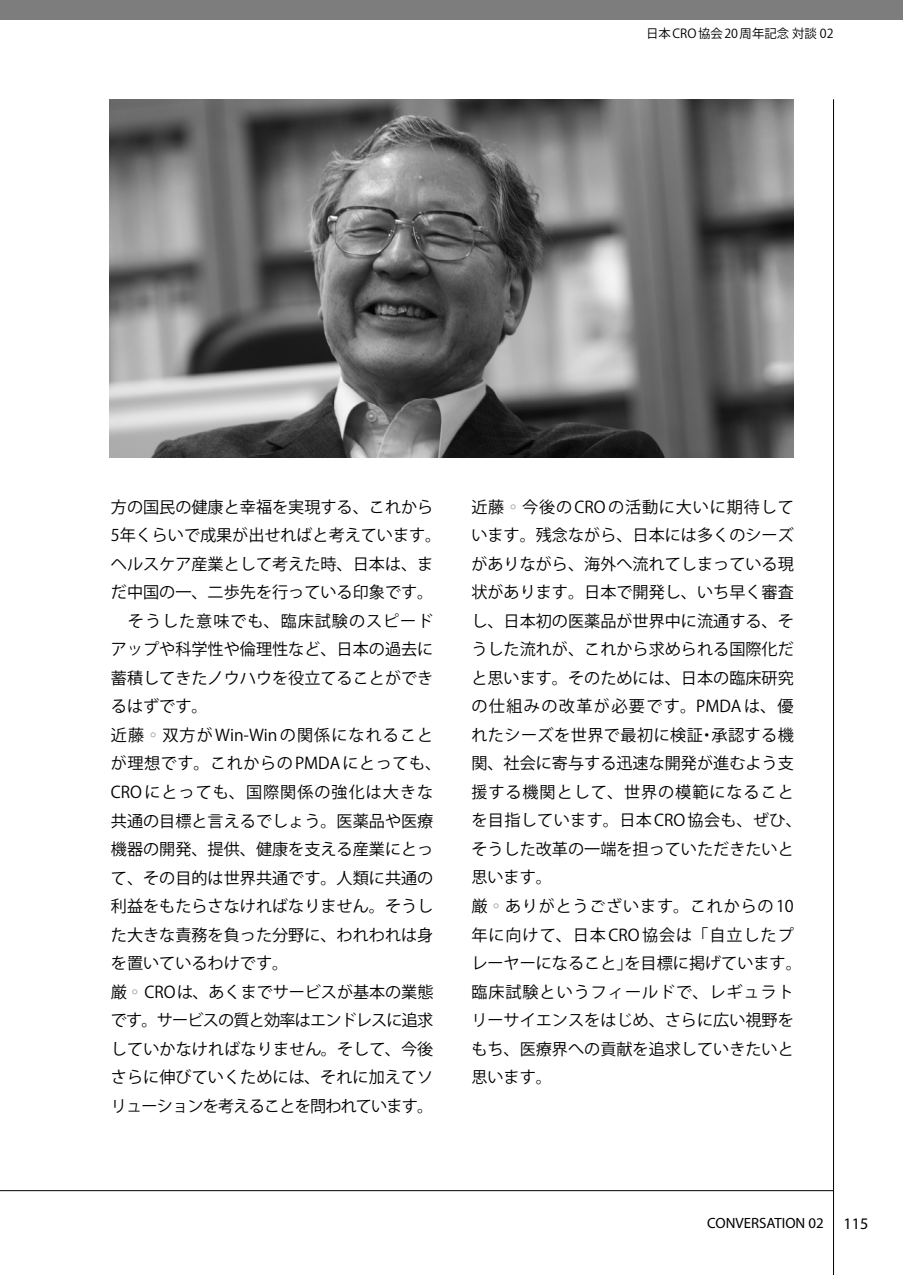
<style>
.page{position:relative;width:903px;height:1275px;background:#fff}
.page>*{position:absolute;margin:0;border:0;box-sizing:border-box;transform-origin:0 0}
.t1{font:16.1px/28.5px "Koz Go Pr 6 N";color:#000}
.t2{font:14.88px "Myriad Pro";color:#000}
.t3{font:12.42px "Koz Go Pr 6 N";color:#000}
.s1{color:#898989}
.s2{font-size:16.1px}
</style>
<div class="page">
<hr style="left:833px;top:99px;width:1px;height:1176px;background:#000">
<div style="left:0;top:0;width:903px;height:20px;background:#7d7d7d"></div>
<hr style="left:0;top:1190px;width:833px;height:1px;background:#000">
<img style="left:109px;top:99px;width:685px;height:359px">
<p class="t3" style="left:646px;top:27px;width:189px">日本 CRO 協会 20 周年記念 対談 02</p>
<p class="t1" style="left:111px;top:493px;width:332px">方の国民の健康と幸福を実現する、これから<br>5年くらいで成果が出せればと考えています。ヘルスケア産業として考えた時、日本は、まだ中国の一、二歩先を行っている印象です。　そうした意味でも、臨床試験のスピードアップや科学性や倫理性など、日本の過去に蓄積してきたノウハウを役立てることができるはずです。<br>近藤<span class="s1">◦</span>双方がWin-Winの関係になれることが理想です。これからのPMDAにとっても、<br>CROにとっても、国際関係の強化は大きな共通の目標と言えるでしょう。医薬品や医療機器の開発、提供、健康を支える産業にとって、その目的は世界共通です。人類に共通の利益をもたらさなければなりません。そうした大きな責務を負った分野に、われわれは身を置いているわけです。<br>厳<span class="s1">◦</span>CROは、あくまでサービスが基本の業態です。サービスの質と効率はエンドレスに追求していかなければなりません。そして、今後さらに伸びていくためには、それに加えてソリューションを考えることを問われています。</p>
<p class="t1" style="left:471px;top:493px;width:332px">近藤<span class="s1">◦</span>今後のCROの活動に大いに期待しています。残念ながら、日本には多くのシーズがありながら、海外へ流れてしまっている現状があります。日本で開発し、いち早く審査し、日本初の医薬品が世界中に流通する、そうした流れが、これから求められる国際化だと思います。そのためには、日本の臨床研究の仕組みの改革が必要です。PMDAは、優れたシーズを世界で最初に検証・承認する機関、社会に寄与する迅速な開発が進むよう支援する機関として、世界の模範になることを目指しています。日本 CRO 協会も、ぜひ、そうした改革の一端を担っていただきたいと思います。<br>厳<span class="s1">◦</span>ありがとうございます。これからの10年に向けて、日本CRO協会は「自立したプレーヤーになること」を目標に掲げています。臨床試験というフィールドで、レギュラトリーサイエンスをはじめ、さらに広い視野をもち、医療界への貢献を追求していきたいと思います。</p>
<p class="t2" style="left:707px;top:1214px;width:163px">CONVERSATION 02 <span class="s2">115</span></p>
</div>
